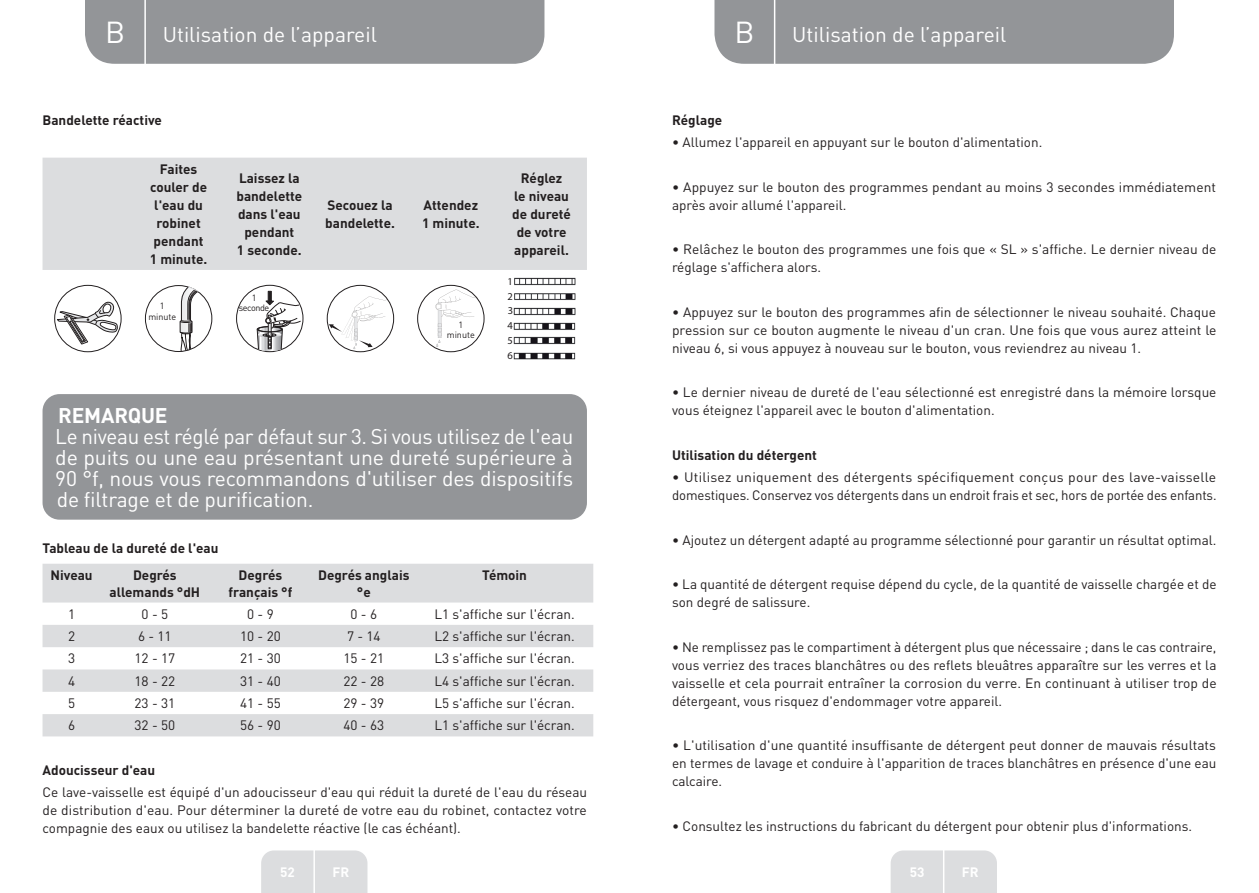
<style>
.page{position:relative;width:1259px;height:893px;background:#fff}
.page>*{position:absolute;margin:0;border:0;box-sizing:border-box;transform-origin:0 0}
.t1{font:30px "DIN Pro";color:#fff}
.Large_Text__3_2_mm{font:21px/21px "DIN Pro Regular";letter-spacing:-.01em;color:#fff;text-align:justify}
.t2{font:21px "DIN Pro";color:#fff}
.Large_Text__3_2_mm-2{font:21px "DIN Pro Bold";letter-spacing:-.01em;color:#fff}
.Large_Text__3_2_mm-3{font:13.5px/18px "DIN Pro Regular";color:#231f20}
.Large_Text__3_2_mm-4{font:13.5px/18px "DIN Pro Bold";color:#231f20;text-align:center}
.t3{font:700 13.5px "DIN Pro";color:#fff}
.t4{font:10.5px/14.7px "Arial";color:#231f20;text-align:justify}
.Large_Text__3_2_mm-5{font:9px "DIN Pro Regular";letter-spacing:-.005em;color:#231f20}
.Large_Text__3_2_mm-6{font:9px "DIN Pro Regular";letter-spacing:-.05em;color:#231f20}
</style>
<div class="page">
<div style="left:85px;top:0;width:459px;height:64px;background:#939598"></div>
<div style="left:714px;top:0;width:460px;height:64px;background:#939598"></div>
<div style="left:261px;top:850px;width:106px;height:43px;background:#dcdddf"></div>
<div style="left:890px;top:850px;width:107px;height:43px;background:#dcdddf"></div>
<hr style="left:313px;top:833px;width:2px;height:60px;background:#fff">
<hr style="left:943px;top:833px;width:1px;height:60px;background:#fff">
<hr style="left:144px;top:0;width:2px;height:66px;background:#fff">
<hr style="left:774px;top:0;width:1px;height:66px;background:#fff">
<div style="left:43px;top:158px;width:544px;height:112px;background:#dcdddf"></div>
<div style="left:54px;top:285px;width:68px;height:67px;border:1px solid #231f20;border-radius:50%"></div>
<svg style="left:57px;top:301px;width:61px;height:43px"></svg>
<div style="left:145px;top:285px;width:67px;height:67px;border:1px solid #231f20;border-radius:50%"></div>
<svg style="left:180px;top:286px;width:18px;height:66px"></svg>
<div style="left:236px;top:285px;width:67px;height:67px;border:1px solid #231f20;border-radius:50%"></div>
<svg style="left:257px;top:291px;width:44px;height:60px"></svg>
<svg style="left:327px;top:285px;width:67px;height:67px"></svg>
<div style="left:327px;top:285px;width:67px;height:67px;border:1px solid #231f20;border-radius:50%"></div>
<svg style="left:329px;top:296px;width:58px;height:53px"></svg>
<div style="left:417px;top:285px;width:67px;height:67px;border:1px solid #231f20;border-radius:50%"></div>
<svg style="left:435px;top:290px;width:42px;height:57px"></svg>
<img style="left:514px;top:278px;width:61px;height:8px">
<img style="left:514px;top:293px;width:61px;height:7px">
<img style="left:513px;top:307px;width:62px;height:8px">
<img style="left:513px;top:322px;width:62px;height:8px">
<img style="left:513px;top:337px;width:62px;height:8px">
<img style="left:513px;top:352px;width:62px;height:8px">
<div style="left:43px;top:394px;width:544px;height:126px;background:#939598;border-radius:17px"></div>
<svg style="left:43px;top:564px;width:550px;height:172px;fill:#dcdddf"></svg>
<h1 class="t1" style="left:105px;top:11px;width:22px">B</h1>
<h2 class="t2" style="left:163px;top:20px;width:216px">Utilisation de l’appareil</h2>
<h1 class="t1" style="left:734px;top:11px;width:22px">B</h1>
<h2 class="t2" style="left:792px;top:20px;width:216px">Utilisation de l’appareil</h2>
<p class="Large_Text__3_2_mm-4" style="left:43px;top:111px;width:121px">Bandelette réactive</p>
<p class="Large_Text__3_2_mm-4" style="left:150px;top:160px;width:59px">Faites couler de l'eau du robinet pendant<br>1 minute.</p>
<p class="Large_Text__3_2_mm-4" style="left:236px;top:169px;width:67px">Laissez la bandelette dans l'eau pendant<br>1 seconde.</p>
<p class="Large_Text__3_2_mm-5" style="left:160px;top:300px;width:6px">1</p>
<p class="Large_Text__3_2_mm-5" style="left:148px;top:311px;width:29px">minute</p>
<p class="Large_Text__3_2_mm-5" style="left:252px;top:292px;width:6px">1</p>
<p class="Large_Text__3_2_mm-6" style="left:239px;top:302px;width:32px">seconde</p>
<p class="Large_Text__3_2_mm-4" style="left:325px;top:196px;width:71px;text-align:left">Secouez la bandelette.</p>
<p class="Large_Text__3_2_mm-4" style="left:422px;top:196px;width:59px;text-align:left">Attendez<br>1 minute.</p>
<p class="Large_Text__3_2_mm-5" style="left:458px;top:319px;width:6px">1</p>
<p class="Large_Text__3_2_mm-5" style="left:447px;top:329px;width:29px">minute</p>
<p class="Large_Text__3_2_mm-4" style="left:512px;top:169px;width:60px">Réglez<br>le niveau de dureté de votre appareil.</p>
<p class="t4" style="left:507px;top:274px;width:7px">1<br>2<br>3<br>4<br>5<br>6</p>
<p class="Large_Text__3_2_mm-2" style="left:58px;top:401px;width:111px">REMARQUE</p>
<p class="Large_Text__3_2_mm" style="left:55px;top:425px;width:519px">Le niveau est réglé par défaut sur 3. Si vous utilisez de l'eau de puits ou une eau présentant une dureté supérieure à 90 °f, nous vous recommandons d'utiliser des dispositifs de filtrage et de purification.</p>
<p class="Large_Text__3_2_mm-4" style="left:43px;top:539px;width:177px">Tableau de la dureté de l'eau</p>
<p class="Large_Text__3_2_mm-4" style="left:50px;top:566px;width:44px">Niveau</p>
<p class="Large_Text__3_2_mm-4" style="left:110px;top:566px;width:92px;line-height:16.5px">Degrés allemands °dH</p>
<p class="Large_Text__3_2_mm-4" style="left:228px;top:566px;width:65px;line-height:16.5px">Degrés français °f</p>
<p class="Large_Text__3_2_mm-4" style="left:318px;top:566px;width:93px;line-height:16.5px">Degrés anglais °e</p>
<p class="Large_Text__3_2_mm-4" style="left:482px;top:566px;width:46px">Témoin</p>
<p class="Large_Text__3_2_mm-3" style="left:68px;top:605px;width:9px">1</p>
<p class="Large_Text__3_2_mm-3" style="left:142px;top:605px;width:28px">0 - 5</p>
<p class="Large_Text__3_2_mm-3" style="left:247px;top:605px;width:28px">0 - 9</p>
<p class="Large_Text__3_2_mm-3" style="left:350px;top:605px;width:28px">0 - 6</p>
<p class="Large_Text__3_2_mm-3" style="left:434px;top:605px;width:142px">L1 s'affiche sur l'écran.</p>
<p class="Large_Text__3_2_mm-3" style="left:68px;top:627px;width:9px">2</p>
<p class="Large_Text__3_2_mm-3" style="left:138px;top:627px;width:35px">6 - 11</p>
<p class="Large_Text__3_2_mm-3" style="left:240px;top:627px;width:42px">10 - 20</p>
<p class="Large_Text__3_2_mm-3" style="left:347px;top:627px;width:35px">7 - 14</p>
<p class="Large_Text__3_2_mm-3" style="left:434px;top:627px;width:142px">L2 s'affiche sur l'écran.</p>
<p class="Large_Text__3_2_mm-3" style="left:68px;top:649px;width:9px">3</p>
<p class="Large_Text__3_2_mm-3" style="left:135px;top:649px;width:42px">12 - 17</p>
<p class="Large_Text__3_2_mm-3" style="left:240px;top:649px;width:42px">21 - 30</p>
<p class="Large_Text__3_2_mm-3" style="left:343px;top:649px;width:42px">15 - 21</p>
<p class="Large_Text__3_2_mm-3" style="left:434px;top:649px;width:142px">L3 s'affiche sur l'écran.</p>
<p class="Large_Text__3_2_mm-3" style="left:68px;top:672px;width:9px">4</p>
<p class="Large_Text__3_2_mm-3" style="left:135px;top:672px;width:42px">18 - 22</p>
<p class="Large_Text__3_2_mm-3" style="left:240px;top:672px;width:42px">31 - 40</p>
<p class="Large_Text__3_2_mm-3" style="left:343px;top:672px;width:42px">22 - 28</p>
<p class="Large_Text__3_2_mm-3" style="left:434px;top:672px;width:142px">L4 s'affiche sur l'écran.</p>
<p class="Large_Text__3_2_mm-3" style="left:68px;top:694px;width:9px">5</p>
<p class="Large_Text__3_2_mm-3" style="left:135px;top:694px;width:42px">23 - 31</p>
<p class="Large_Text__3_2_mm-3" style="left:240px;top:694px;width:42px">41 - 55</p>
<p class="Large_Text__3_2_mm-3" style="left:343px;top:694px;width:42px">29 - 39</p>
<p class="Large_Text__3_2_mm-3" style="left:434px;top:694px;width:142px">L5 s'affiche sur l'écran.</p>
<p class="Large_Text__3_2_mm-3" style="left:68px;top:716px;width:9px">6</p>
<p class="Large_Text__3_2_mm-3" style="left:135px;top:716px;width:42px">32 - 50</p>
<p class="Large_Text__3_2_mm-3" style="left:240px;top:716px;width:42px">56 - 90</p>
<p class="Large_Text__3_2_mm-3" style="left:343px;top:716px;width:42px">40 - 63</p>
<p class="Large_Text__3_2_mm-3" style="left:434px;top:716px;width:142px">L1 s'affiche sur l'écran.</p>
<p class="Large_Text__3_2_mm-4" style="left:43px;top:761px;width:114px">Adoucisseur d'eau</p>
<p class="Large_Text__3_2_mm-3" style="left:43px;top:783px;width:546px;text-align:justify">Ce lave-vaisselle est équipé d'un adoucisseur d'eau qui réduit la dureté de l'eau du réseau de distribution d'eau. Pour déterminer la dureté de votre eau du robinet, contactez votre compagnie des eaux ou utilisez la bandelette réactive (le cas échéant).</p>
<p class="Large_Text__3_2_mm-4" style="left:672px;top:111px;width:52px">Réglage</p>
<p class="Large_Text__3_2_mm-3" style="left:672px;top:133px;width:372px">• Allumez l'appareil en appuyant sur le bouton d'alimentation.</p>
<p class="Large_Text__3_2_mm-3" style="left:672px;top:178px;width:545px">• Appuyez sur le bouton des programmes pendant au moins 3 secondes immédiatement après avoir allumé l'appareil.</p>
<p class="Large_Text__3_2_mm-3" style="left:672px;top:240px;width:546px">• Relâchez le bouton des programmes une fois que « SL » s'affiche. Le dernier niveau de réglage s'affichera alors.</p>
<p class="Large_Text__3_2_mm-3" style="left:672px;top:303px;width:546px;text-align:justify">• Appuyez sur le bouton des programmes afin de sélectionner le niveau souhaité. Chaque pression sur ce bouton augmente le niveau d'un cran. Une fois que vous aurez atteint le niveau 6, si vous appuyez à nouveau sur le bouton, vous reviendrez au niveau 1.</p>
<p class="Large_Text__3_2_mm-3" style="left:672px;top:383px;width:546px">• Le dernier niveau de dureté de l'eau sélectionné est enregistré dans la mémoire lorsque vous éteignez l'appareil avec le bouton d'alimentation.</p>
<p class="Large_Text__3_2_mm-4" style="left:672px;top:446px;width:146px">Utilisation du détergent</p>
<p class="Large_Text__3_2_mm-3" style="left:672px;top:468px;width:546px">• Utilisez uniquement des détergents spécifiquement conçus pour des lave-vaisselle domestiques. Conservez vos détergents dans un endroit frais et sec, hors de portée des enfants.</p>
<p class="Large_Text__3_2_mm-3" style="left:672px;top:530px;width:546px">• Ajoutez un détergent adapté au programme sélectionné pour garantir un résultat optimal.</p>
<p class="Large_Text__3_2_mm-3" style="left:672px;top:575px;width:546px">• La quantité de détergent requise dépend du cycle, de la quantité de vaisselle chargée et de son degré de salissure.</p>
<p class="Large_Text__3_2_mm-3" style="left:672px;top:638px;width:546px;text-align:justify">• Ne remplissez pas le compartiment à détergent plus que nécessaire ; dans le cas contraire, vous verriez des traces blanchâtres ou des reflets bleuâtres apparaître sur les verres et la vaisselle et cela pourrait entraîner la corrosion du verre. En continuant à utiliser trop de détergeant, vous risquez d'endommager votre appareil.</p>
<p class="Large_Text__3_2_mm-3" style="left:672px;top:736px;width:546px;text-align:justify">• L'utilisation d'une quantité insuffisante de détergent peut donner de mauvais résultats en termes de lavage et conduire à l'apparition de traces blanchâtres en présence d'une eau calcaire.</p>
<p class="Large_Text__3_2_mm-3" style="left:672px;top:817px;width:521px">• Consultez les instructions du fabricant du détergent pour obtenir plus d'informations.</p>
<p class="t3" style="left:280px;top:862px;width:16px">52</p>
<p class="t3" style="left:332px;top:862px;width:18px">FR</p>
<p class="t3" style="left:909px;top:862px;width:16px">53</p>
<p class="t3" style="left:962px;top:862px;width:18px">FR</p>
</div>
